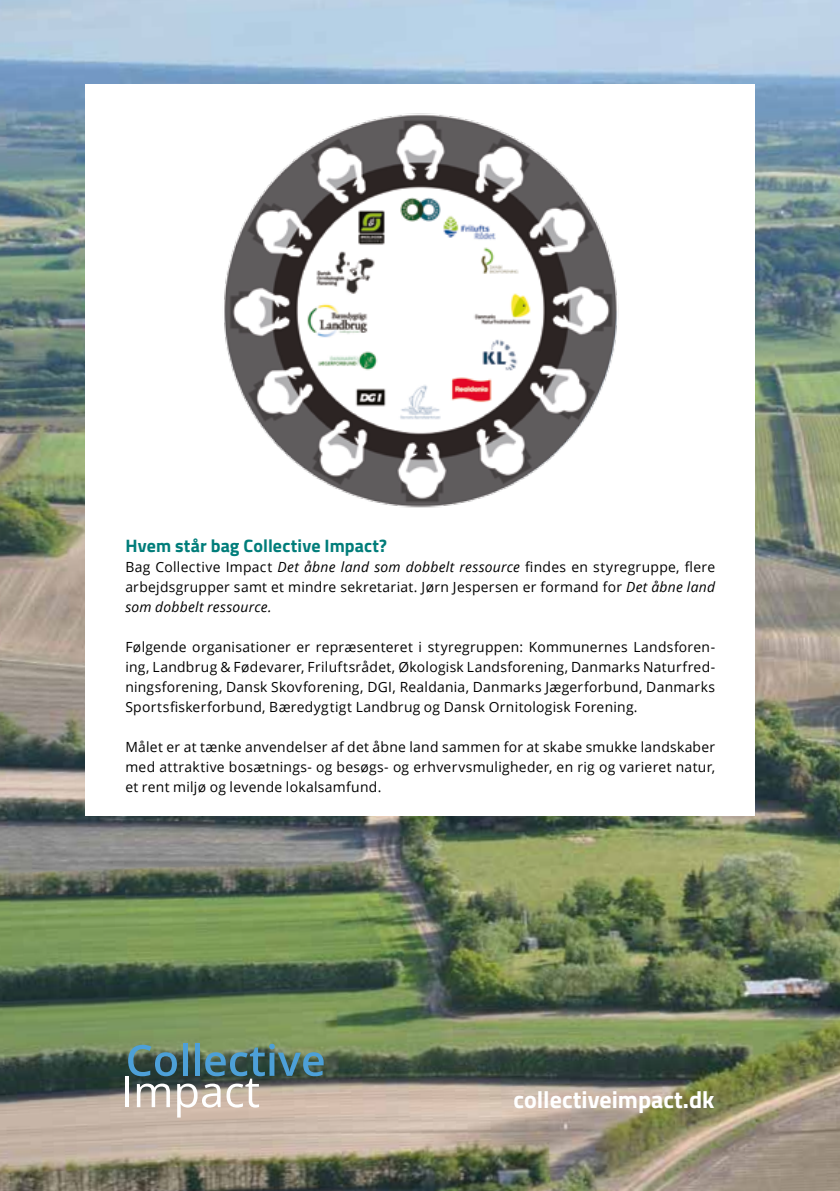
<style>
.page{position:relative;width:840px;height:1191px;background:#fff}
.page>*{position:absolute;margin:0;border:0;box-sizing:border-box;transform-origin:0 0}
.t1{font:700 24px "Titillium";color:#fff}
.t2{font:700 18px "Titillium";letter-spacing:.01em;color:#007d7a}
.t3{font:14px/20px "Open Sans";letter-spacing:.02em;color:#000;text-align:justify}
.s1{font-style:italic}
</style>
<div class="page">
<img style="left:0;top:0;width:839px;height:1191px">
<hr style="left:125px;top:1076px;width:4px;height:31px;background:#fff">
<svg style="left:128px;top:1043px;width:195px;height:74px;background:#85918b"></svg>
<div style="left:85px;top:84px;width:669px;height:732px;background:#fff"></div>
<img style="left:224px;top:113px;width:395px;height:395px">
<p class="t2" style="left:125px;top:532px;width:263px">Hvem står bag Collective Impact?</p>
<p class="t3" style="left:125px;top:557px;width:591px">Bag Collective Impact <span class="s1">Det åbne land som dobbelt ressource</span> findes en styregruppe, flere arbejdsgrupper samt et mindre sekretariat. Jørn Jespersen er formand for <span class="s1">Det åbne land som dobbelt ressource.</span></p>
<p class="t3" style="left:125px;top:637px;width:591px">Følgende organisationer er repræsenteret i styregruppen: Kommunernes Landsforen&shy;ing, Landbrug &amp; Fødevarer, Friluftsrådet, Økologisk Landsforening, Danmarks Naturfred&shy;ningsforening, Dansk Skovforening, DGI, Realdania, Danmarks Jægerforbund, Danmarks Sportsfiskerforbund, Bæredygtigt Landbrug og Dansk Ornitologisk Forening.</p>
<p class="t3" style="left:125px;top:737px;width:591px">Målet er at tænke anvendelser af det åbne land sammen for at skabe smukke landskaber med attraktive bosætnings- og besøgs- og erhvervsmuligheder, en rig og varieret natur, et rent miljø og levende lokalsamfund.</p>
<h1 class="t1" style="left:513px;top:1080px;width:202px">collectiveimpact.dk</h1>
</div>
